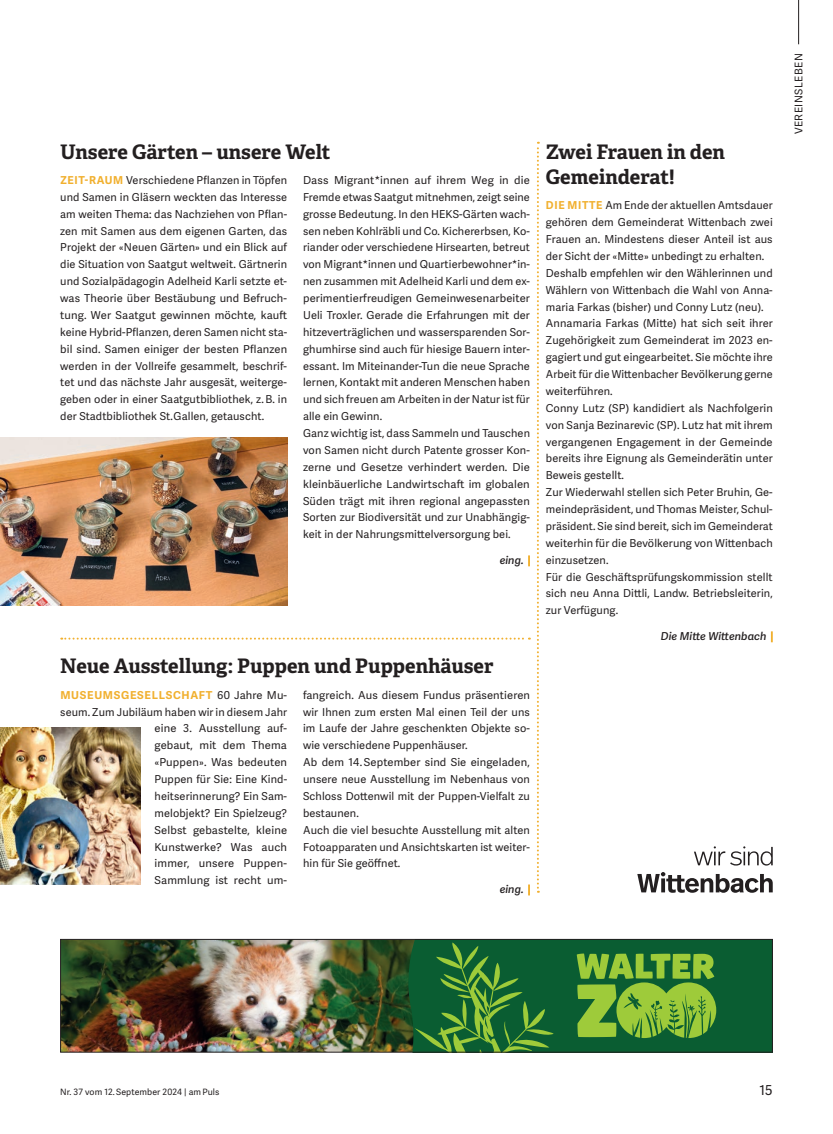
<style>
.page{position:relative;width:833px;height:1134px;background:#fff}
.page>*{position:absolute;margin:0;border:0;box-sizing:border-box;transform-origin:0 0}
.t1{font:700 20px/25px "Adelle";color:#231f20}
.t2{font:13.75px "Adelle Sans";color:#231f20}
.t3{font:11px/16.9px "Adelle Sans";letter-spacing:.01em;color:#231f20}
.t4{font:italic 600 11px "Adelle Sans";letter-spacing:.005em;color:#231f20}
.t5{font:10.62px "Adelle Sans";letter-spacing:.05em;color:#231f20}
.t6{font:8.75px "Adelle Sans";letter-spacing:.01em;color:#231f20}
.s1{font-weight:700;color:#f1b02f}
</style>
<div class="page">
<hr style="left:798px;top:0;width:1px;height:44px;background:#231f20">
<svg style="left:537px;top:142px;width:2px;height:751px"></svg>
<svg style="left:528px;top:555px;width:2px;height:11px"></svg>
<img style="left:0;top:437px;width:287px;height:169px">
<svg style="left:528px;top:884px;width:2px;height:11px"></svg>
<svg style="left:61px;top:638px;width:469px;height:2px"></svg>
<img style="left:62px;top:941px;width:342px;height:109px">
<div style="left:404px;top:941px;width:366px;height:109px;background:#0a5d32"></div>
<svg style="left:415px;top:942px;width:139px;height:108px;background:#267233"></svg>
<svg style="left:577px;top:953px;width:139px;height:85px;background:#6ba537"></svg>
<div style="left:60px;top:939px;width:712px;height:113px;border:1px solid #231f20"></div>
<svg style="left:637px;top:872px;width:135px;height:21px"></svg>
<svg style="left:694px;top:846px;width:78px;height:19px"></svg>
<img style="left:0;top:727px;width:140px;height:157px">
<h1 class="t1" style="left:60px;top:139px;width:272px">Unsere Gärten – unsere Welt</h1>
<p class="t3" style="left:60px;top:172px;width:228px;text-align:justify"><span class="s1">ZEIT-RAUM</span> Verschiedene Pflanzen in Töpfen und Samen in Gläsern weckten das Interesse am weiten Thema: das Nachziehen von Pflan&shy;zen mit Samen aus dem eigenen Garten, das Projekt der «Neuen Gärten» und ein Blick auf die Situation von Saatgut weltweit. Gärtnerin und Sozialpädagogin Adelheid Karli setzte et&shy;was Theorie über Bestäubung und Befruch&shy;tung. Wer Saatgut gewinnen möchte, kauft keine Hybrid-Pflanzen, deren Samen nicht sta&shy;bil sind. Samen einiger der besten Pflanzen werden in der Vollreife gesammelt, beschrif&shy;tet und das nächste Jahr ausgesät, weiterge&shy;geben oder in einer Saatgutbibliothek, z. B. in der Stadtbibliothek St.Gallen, getauscht.</p>
<p class="t3" style="left:303px;top:172px;width:228px">Dass Migrant*innen auf ihrem Weg in die Fremde etwas Saatgut mitnehmen, zeigt seine grosse Bedeutung. In den HEKS-Gärten wach&shy;sen neben Kohlräbli und Co. Kichererbsen, Ko&shy;riander oder verschiedene Hirsearten, betreut von Migrant*innen und Quartierbewohner*in&shy;nen zusammen mit Adelheid Karli und dem ex&shy;perimentierfreudigen Gemeinwesenarbeiter Ueli Troxler. Gerade die Erfahrungen mit der hitzeverträglichen und wassersparenden Sor&shy;ghumhirse sind auch für hiesige Bauern inter&shy;essant. Im Miteinander-Tun die neue Sprache lernen, Kontakt mit anderen Menschen haben und sich freuen am Arbeiten in der Natur ist für alle ein Gewinn.<br>Ganz wichtig ist, dass Sammeln und Tauschen von Samen nicht durch Patente grosser Kon&shy;zerne und Gesetze verhindert werden. Die kleinbäuerliche Landwirtschaft im globalen Süden trägt mit ihren regional angepassten Sorten zur Biodiversität und zur Unabhängig&shy;keit in der Nahrungsmittelversorgung bei.</p>
<p class="t4" style="left:499px;top:553px;width:26px">eing.</p>
<h1 class="t1" style="left:60px;top:654px;width:435px">Neue Ausstellung: Puppen und Puppenhäuser</h1>
<p class="t3" style="left:60px;top:687px;width:228px;text-align:right"><span class="s1">MUSEUMSGESELLSCHAFT</span> 60 Jahre Mu&shy;seum. Zum Jubiläum haben wir in diesem Jahr eine 3. Ausstellung auf-<br>gebaut, mit dem Thema<br>«Puppen». Was bedeuten<br>Puppen für Sie: Eine Kind-<br>heitserinnerung? Ein Sam-<br>melobjekt? Ein Spielzeug?<br>Selbst gebastelte, kleine<br>Kunstwerke? Was auch<br>immer, unsere Puppen-<br>Sammlung ist recht um-</p>
<p class="t3" style="left:303px;top:687px;width:228px">fangreich. Aus diesem Fundus präsentieren wir Ihnen zum ersten Mal einen Teil der uns im Laufe der Jahre geschenkten Objekte so&shy;wie verschiedene Puppenhäuser.<br>Ab dem 14. September sind Sie eingeladen, unsere neue Ausstellung im Nebenhaus von Schloss Dottenwil mit der Puppen-Vielfalt zu bestaunen.<br>Auch die viel besuchte Ausstellung mit alten Fotoapparaten und Ansichtskarten ist weiter&shy;hin für Sie geöffnet.</p>
<p class="t4" style="left:499px;top:882px;width:26px">eing.</p>
<h1 class="t1" style="left:546px;top:139px;width:181px">Zwei Frauen in den<br>Gemeinderat!</h1>
<p class="t3" style="left:546px;top:197px;width:228px"><span class="s1">DIE MITTE</span> Am Ende der aktuellen Amtsdauer gehören dem Gemeinderat Wittenbach zwei Frauen an. Mindestens dieser Anteil ist aus der Sicht der «Mitte» unbedingt zu erhalten.<br>Deshalb empfehlen wir den Wählerinnen und Wählern von Wittenbach die Wahl von Anna&shy;maria Farkas (bisher) und Conny Lutz (neu).<br>Annamaria Farkas (Mitte) hat sich seit ihrer Zugehörigkeit zum Gemeinderat im 2023 en&shy;gagiert und gut eingearbeitet. Sie möchte ihre Arbeit für die Wittenbacher Bevölkerung gerne weiterführen.<br>Conny Lutz (SP) kandidiert als Nachfolgerin von Sanja Bezinarevic (SP). Lutz hat mit ihrem vergangenen Engagement in der Gemeinde bereits ihre Eignung als Gemeinderätin unter Beweis gestellt.<br>Zur Wiederwahl stellen sich Peter Bruhin, Ge&shy;meindepräsident, und Thomas Meister, Schul&shy;präsident. Sie sind bereit, sich im Gemeinderat weiterhin für die Bevölkerung von Wittenbach einzusetzen.<br>Für die Geschäftsprüfungskommission stellt sich neu Anna Dittli, Landw. Betriebsleiterin, zur Verfügung.</p>
<p class="t4" style="left:661px;top:629px;width:107px">Die Mitte Wittenbach</p>
<p class="t5" style="left:792px;top:134px;width:83px;rotate:-90deg">VEREINSLEBEN</p>
<p class="t6" style="left:60px;top:1087px;width:161px">Nr. 37 vom 12. September 2024 | am Puls</p>
<p class="t2" style="left:759px;top:1082px;width:15px">15</p>
</div>
